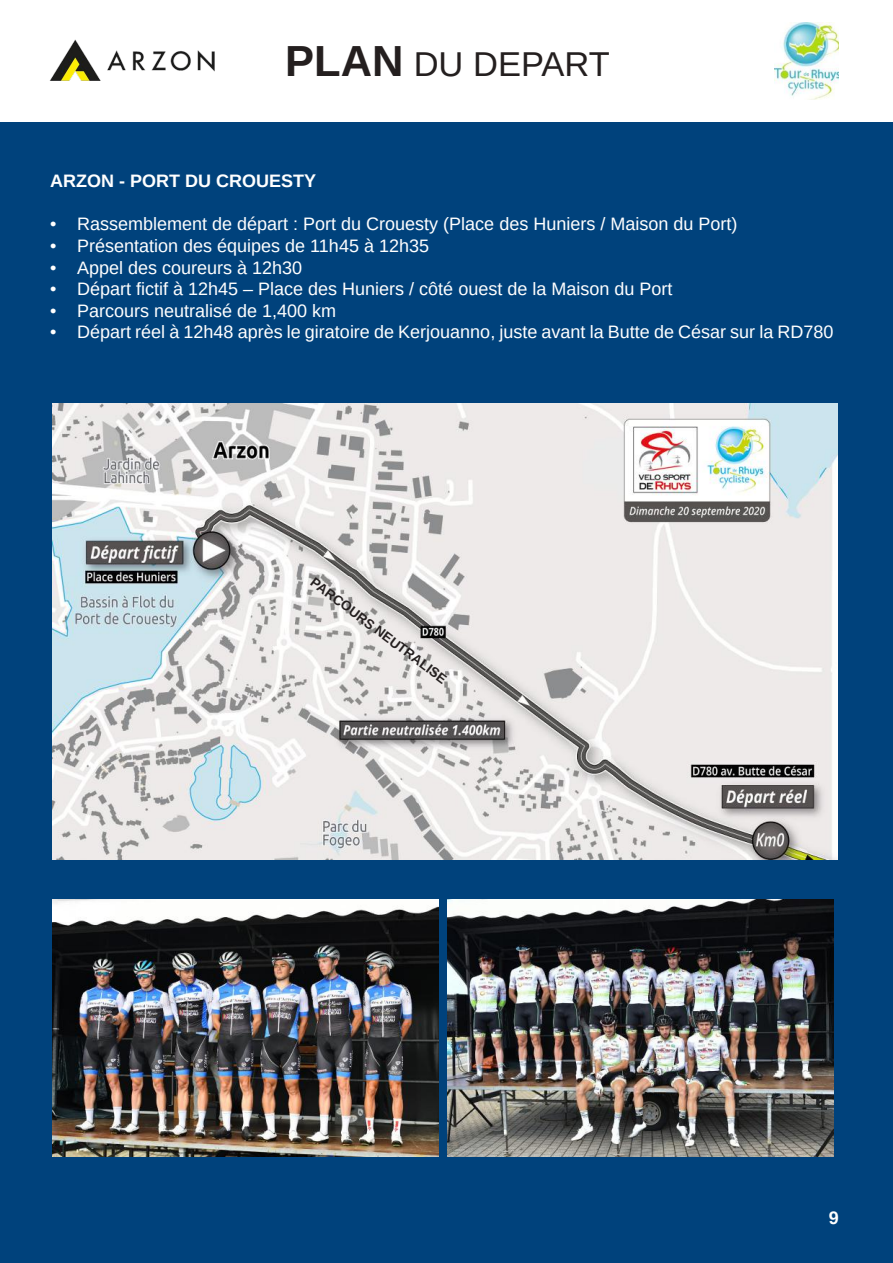
<style>
.page{position:relative;width:893px;height:1263px;background:#00427c}
.page>*{position:absolute;margin:0;border:0;box-sizing:border-box;transform-origin:0 0}
.t1{font:34.5px "Arimo";color:#241f1f}
.t2{font:18px "Arimo";color:#fff}
.t3{font:700 18px "Arimo";color:#fff}
.t4{font:700 13.5px "Arimo";color:#241f1f}
.s1{font-weight:700;font-size:43.5px}
</style>
<div class="page">
<div style="left:1px;top:0;width:892px;height:121px;background:#fff"></div>
<img style="left:774px;top:22px;width:65px;height:77px">
<img style="left:52px;top:403px;width:785px;height:457px">
<img style="left:52px;top:899px;width:387px;height:258px">
<img style="left:49px;top:39px;width:166px;height:42px">
<img style="left:447px;top:900px;width:387px;height:257px">
<h1 class="t1" style="left:285px;top:43px;width:326px"><span class="s1">PLAN</span> DU DEPART</h1>
<p class="t3" style="left:50px;top:168px;width:268px">ARZON - PORT DU CROUESTY</p>
<p class="t2" style="left:50px;top:213px;width:689px">• Rassemblement de départ : Port du Crouesty (Place des Huniers / Maison du Port)</p>
<p class="t2" style="left:50px;top:234px;width:380px">• Présentation des équipes de 11h45 à 12h35</p>
<p class="t2" style="left:50px;top:256px;width:254px">• Appel des coureurs à 12h30</p>
<p class="t2" style="left:50px;top:277px;width:624px">• Départ fictif à 12h45 – Place des Huniers / côté ouest de la Maison du Port</p>
<p class="t2" style="left:50px;top:299px;width:288px">• Parcours neutralisé de 1,400 km</p>
<p class="t2" style="left:50px;top:321px;width:785px">• Départ réel à 12h48 après le giratoire de Kerjouanno, juste avant la Butte de César sur la RD780</p>
<p class="t4" style="left:318px;top:573px;width:168px;rotate:37deg">PARCOURS NEUTRALISE</p>
<p class="t3" style="left:829px;top:1205px;width:12px">9</p>
</div>
